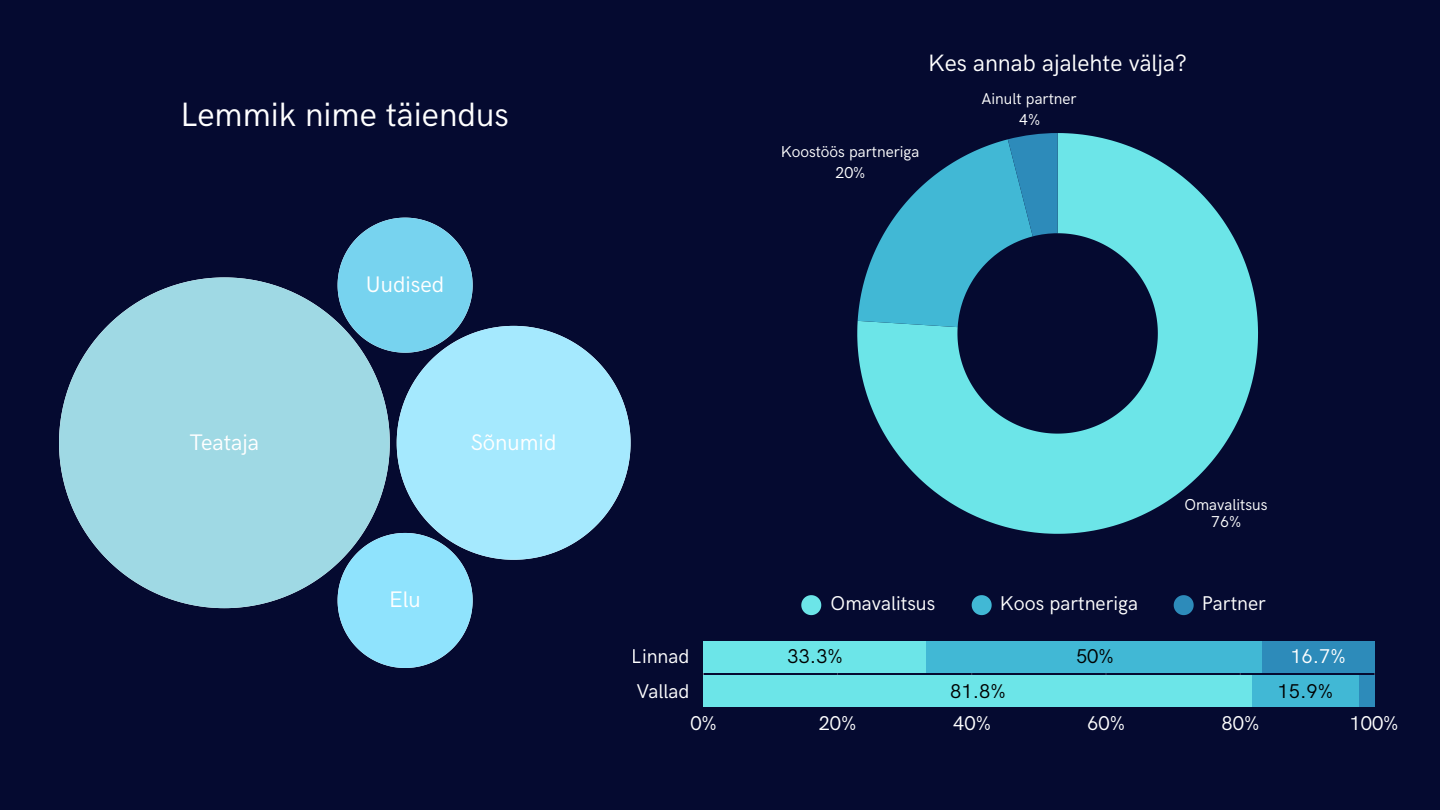
<style>
.page{position:relative;width:1440px;height:810px;background:#050a30}
.page>*{position:absolute;margin:0;border:0;box-sizing:border-box;transform-origin:0 0}
.t1{font:33.9px "HK Grotesk";color:#fff}
.t2{font:23.7px "HK Grotesk";color:#fff}
.t3{font:22.6px "HK Grotesk";color:#fff}
.t4{font:20px/34.5px "HK Grotesk";color:#fff}
.t5{font:20px "HK Grotesk";color:#000}
.t6{font:15.8px/20.7px "HK Grotesk";color:#fff;text-align:center}
</style>
<div class="page">
<svg style="left:59px;top:277px;width:331px;height:331px;fill:#9fd9e4"></svg>
<svg style="left:397px;top:326px;width:234px;height:234px;fill:#a5e9fe"></svg>
<svg style="left:338px;top:533px;width:135px;height:135px"></svg>
<svg style="left:338px;top:218px;width:135px;height:135px"></svg>
<svg style="left:857px;top:133px;width:401px;height:401px;fill:#6ce5e8"></svg>
<svg style="left:858px;top:133px;width:200px;height:194px"></svg>
<svg style="left:801px;top:595px;width:20px;height:20px"></svg>
<svg style="left:972px;top:595px;width:20px;height:20px"></svg>
<svg style="left:1174px;top:595px;width:20px;height:20px"></svg>
<hr style="left:703px;top:641px;width:1px;height:66px;background:#fff;opacity:.6">
<hr style="left:837px;top:641px;width:1px;height:66px;background:#fff;opacity:.25">
<hr style="left:971px;top:641px;width:1px;height:66px;background:#fff;opacity:.25">
<hr style="left:1106px;top:641px;width:1px;height:66px;background:#fff;opacity:.25">
<hr style="left:1240px;top:641px;width:1px;height:66px;background:#fff;opacity:.25">
<hr style="left:1374px;top:641px;width:1px;height:66px;background:#fff;opacity:.25">
<div style="left:703px;top:641px;width:224px;height:31px;background:#6ce5e8"></div>
<div style="left:927px;top:641px;width:336px;height:31px;background:#41b8d5"></div>
<div style="left:1263px;top:641px;width:112px;height:31px;background:#2d8bba"></div>
<div style="left:703px;top:676px;width:549px;height:31px;background:#6ce5e8"></div>
<div style="left:1252px;top:676px;width:107px;height:31px;background:#41b8d5"></div>
<div style="left:1359px;top:676px;width:16px;height:31px;background:#2d8bba"></div>
<h1 class="t1" style="left:180px;top:95px;width:330px">Lemmik nime täiendus</h1>
<p class="t3" style="left:366px;top:272px;width:80px">Uudised</p>
<p class="t3" style="left:190px;top:429px;width:71px">Teataja</p>
<p class="t3" style="left:471px;top:429px;width:87px">Sõnumid</p>
<p class="t3" style="left:389px;top:587px;width:33px">Elu</p>
<p class="t2" style="left:928px;top:50px;width:260px">Kes annab ajalehte välja?</p>
<p class="t6" style="left:781px;top:142px;width:140px">Koostöös partneriga<br>20%</p>
<p class="t6" style="left:981px;top:89px;width:97px">Ainult partner<br>4%</p>
<p class="t6" style="left:1185px;top:496px;width:84px;line-height:17.2px">Omavalitsus<br>76%</p>
<p class="t4" style="left:831px;top:587px;width:106px">Omavalitsus</p>
<p class="t4" style="left:1000px;top:587px;width:140px">Koos partneriga</p>
<p class="t4" style="left:1202px;top:587px;width:66px">Partner</p>
<p class="t4" style="left:632px;top:640px;width:59px">Linnad<br>Vallad</p>
<p class="t5" style="left:787px;top:645px;width:57px">33.3%</p>
<p class="t5" style="left:1076px;top:645px;width:39px">50%</p>
<p class="t4" style="left:1290px;top:640px;width:57px">16.7%</p>
<p class="t5" style="left:950px;top:680px;width:57px">81.8%</p>
<p class="t5" style="left:1278px;top:680px;width:57px">15.9%</p>
<p class="t4" style="left:690px;top:707px;width:28px">0%</p>
<p class="t4" style="left:819px;top:707px;width:39px">20%</p>
<p class="t4" style="left:953px;top:707px;width:39px">40%</p>
<p class="t4" style="left:1087px;top:707px;width:39px">60%</p>
<p class="t4" style="left:1222px;top:707px;width:39px">80%</p>
<p class="t4" style="left:1350px;top:707px;width:51px">100%</p>
</div>
